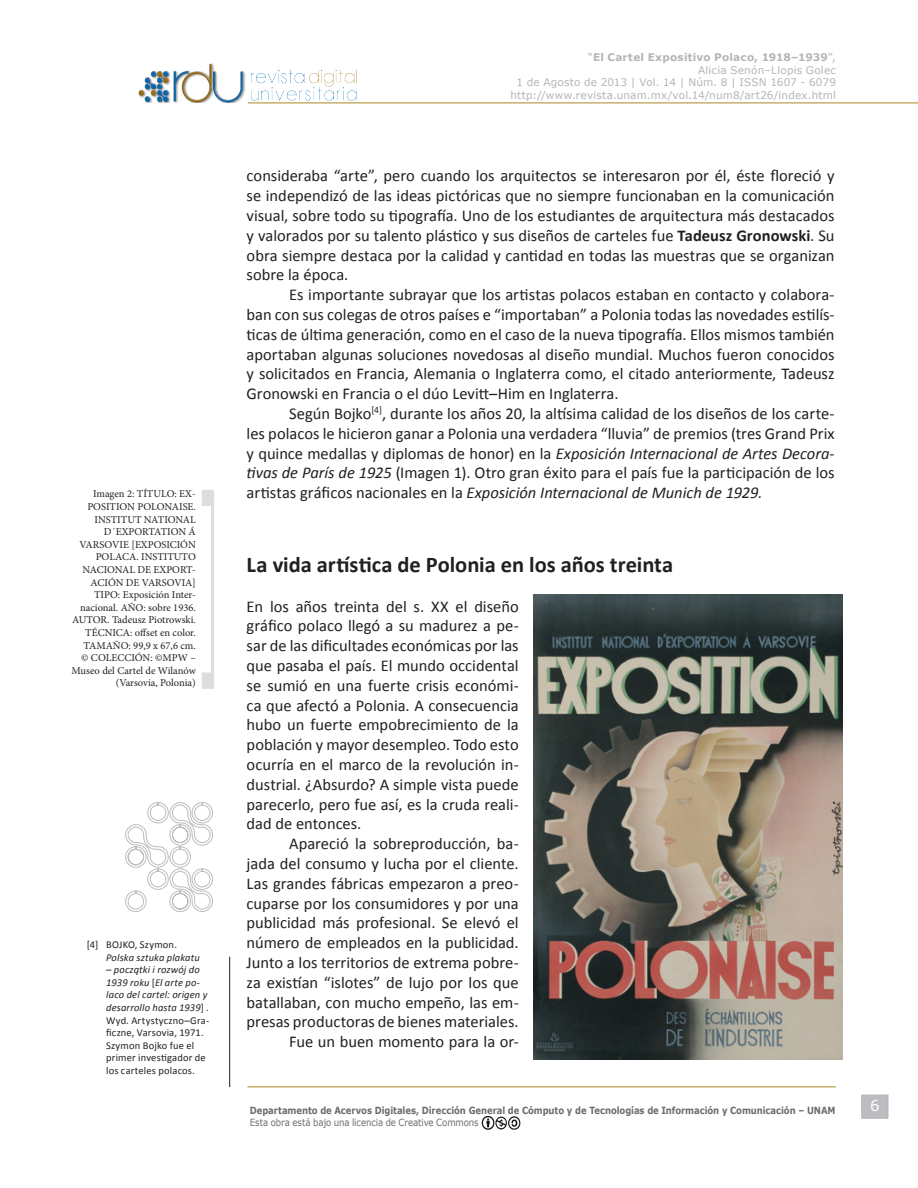
<style>
.page{position:relative;width:918px;height:1188px;background:#fff}
.page>*{position:absolute;margin:0;border:0;box-sizing:border-box;transform-origin:0 0}
.subtitulo_2_de_texto{font:700 22.5px "Calibri";letter-spacing:-.005em;color:#231f20}
.subtitulo_2_de_texto-2{font:16.5px/19.8px "Calibri";color:#231f20;text-align:justify}
.t1{font:15px "Verdana";color:#fff}
.epigrafe{font:10.5px/12.6px "Minion Pro";color:#231f20;text-align:right}
.nota_al_pie{font:10.5px/12.6px "Calibri";letter-spacing:.015em;color:#231f20}
.t2{font:10.5px/12.6px "Verdana";letter-spacing:.015em;color:#b4b5b8;text-align:right}
.nota_al_pie-2{font:italic 10.5px/12.6px "Calibri";letter-spacing:.015em;color:#231f20}
.t3{font:700 9.9px "Verdana";letter-spacing:-.01em;color:#6c6d70;scale:.86 1}
.t4{font:9.9px "Verdana";letter-spacing:-.01em;color:#6c6d70;scale:.87 1}
.s1{font-style:normal}
.s2{font-style:italic}
.s3{font-weight:700}
</style>
<div class="page">
<div style="left:861px;top:1095px;width:27px;height:24px;background:#bcbdc0"></div>
<img style="left:138px;top:63px;width:218px;height:39px">
<hr style="left:247px;top:102px;width:671px;height:2px;background:#cbb87c">
<hr style="left:248px;top:103px;width:670px;height:1px;background:#ba9b32">
<hr style="left:247px;top:1086px;width:589px;height:2px;background:#cab677">
<hr style="left:248px;top:1087px;width:588px;height:1px;background:#ba9b32">
<img style="left:481px;top:1116px;width:39px;height:14px">
<svg style="left:202px;top:490px;width:12px;height:199px"></svg>
<img style="left:534px;top:594px;width:308px;height:465px">
<hr style="left:229px;top:957px;width:1px;height:130px;background:#231f20">
<svg style="left:125px;top:802px;width:88px;height:110px"></svg>
<p class="epigrafe" style="left:72px;top:488px;width:126px">Imagen 2: TÍTULO: EX-<br>POSITION POLONAISE.<br>INSTITUT NATIONAL<br>D´EXPORTATION Á<br>VARSOVIE [EXPOSICIÓN<br>POLACA. INSTITUTO<br>NACIONAL DE EXPORT-<br>ACIÓN DE VARSOVIA]<br>TIPO: Exposición Inter&shy;nacional. AÑO: sobre 1936.<br>AUTOR. Tadeusz Piotrowski.<br>TÉCNICA: offset en color.<br>TAMAÑO: 99,9 x 67,6 cm.<br>© COLECCIÓN: ©MPW –<br>Museo del Cartel de Wilanów (Varsovia, Polonia)</p>
<p class="nota_al_pie-2" style="left:106px;top:938px;width:95px;text-indent:-20px"><span class="s1">[4] BOJKO, Szymon.<br></span>Polska sztuka plakatu</p>
<p class="nota_al_pie" style="left:106px;top:963px;width:105px"><span class="s2">– początki i rozwój do<br>1939 roku</span> [<span class="s2">El arte po&shy;laco del cartel: origen y desarrollo hasta 1939</span>] .<br>Wyd. Artystyczno–Gra&shy;ficzne, Varsovia, 1971.<br>Szymon Bojko fue el primer investigador de los carteles polacos.</p>
<p class="t2" style="left:511px;top:51px;width:327px">“<span class="s3">El Cartel Expositivo Polaco, 1918–1939</span>”,<br>Alicia Senón–Llopis Golec<br>1 de Agosto de 2013 | Vol. 14 | Núm. 8 | ISSN 1607 - 6079 http://www.revista.unam.mx/vol.14/num8/art26/index.html</p>
<p class="subtitulo_2_de_texto-2" style="left:247px;top:166px;width:589px">consideraba “arte”, pero cuando los arquitectos se interesaron por él, éste floreció y se independizó de las ideas pictóricas que no siempre funcionaban en la comunicación visual, sobre todo su tipografía. Uno de los estudiantes de arquitectura más destacados y valorados por su talento plástico y sus diseños de carteles fue <span class="s3">Tadeusz Gronowski</span>. Su obra siempre destaca por la calidad y cantidad en todas las muestras que se organizan sobre la época.</p>
<p class="subtitulo_2_de_texto-2" style="left:247px;top:285px;width:590px;text-indent:43px">Es importante subrayar que los artistas polacos estaban en contacto y colabora&shy;ban con sus colegas de otros países e “importaban” a Polonia todas las novedades estilís&shy;ticas de última generación, como en el caso de la nueva tipografía. Ellos mismos también aportaban algunas soluciones novedosas al diseño mundial. Muchos fueron conocidos y solicitados en Francia, Alemania o Inglaterra como, el citado anteriormente, Tadeusz Gronowski en Francia o el dúo Levitt–Him en Inglaterra.</p>
<p class="subtitulo_2_de_texto-2" style="left:247px;top:404px;width:589px;text-indent:43px">Según Bojko<sup>[4]</sup>, durante los años 20, la altísima calidad de los diseños de los carte&shy;les polacos le hicieron ganar a Polonia una verdadera “lluvia” de premios (tres Grand Prix y quince medallas y diplomas de honor) en la <span class="s2">Exposición Internacional de Artes Decora&shy;tivas de París de 1925</span> (Imagen 1). Otro gran éxito para el país fue la participación de los artistas gráficos nacionales en la <span class="s2">Exposición Internacional de Munich de 1929</span>.</p>
<p class="subtitulo_2_de_texto" style="left:247px;top:550px;width:428px">La vida artística de Polonia en los años treinta</p>
<p class="subtitulo_2_de_texto-2" style="left:247px;top:596px;width:274px">En los años treinta del s. XX el diseño gráfico polaco llegó a su madurez a pe&shy;sar de las dificultades económicas por las que pasaba el país. El mundo occidental se sumió en una fuerte crisis económi&shy;ca que afectó a Polonia. A consecuencia hubo un fuerte empobrecimiento de la población y mayor desempleo. Todo esto ocurría en el marco de la revolución in&shy;dustrial. ¿Absurdo? A simple vista puede parecerlo, pero fue así, es la cruda reali&shy;dad de entonces.</p>
<p class="subtitulo_2_de_texto-2" style="left:247px;top:834px;width:274px;text-indent:43px">Apareció la sobreproducción, ba&shy;jada del consumo y lucha por el cliente.<br>Las grandes fábricas empezaron a preo&shy;cuparse por los consumidores y por una publicidad más profesional. Se elevó el número de empleados en la publicidad.<br>Junto a los territorios de extrema pobre&shy;za existían “islotes” de lujo por los que batallaban, con mucho empeño, las em&shy;presas productoras de bienes materiales.</p>
<p class="subtitulo_2_de_texto-2" style="left:289px;top:1032px;width:231px">Fue un buen momento para la or-</p>
<p class="t3" style="left:250px;top:1104px;width:683px">Departamento de Acervos Digitales, Dirección General de Cómputo y de Tecnologías de Información y Comunicación – UNAM</p>
<p class="t4" style="left:250px;top:1115px;width:265px">Esta obra está bajo una licencia de Creative Commons</p>
<p class="t1" style="left:870px;top:1096px;width:11px">6</p>
</div>
